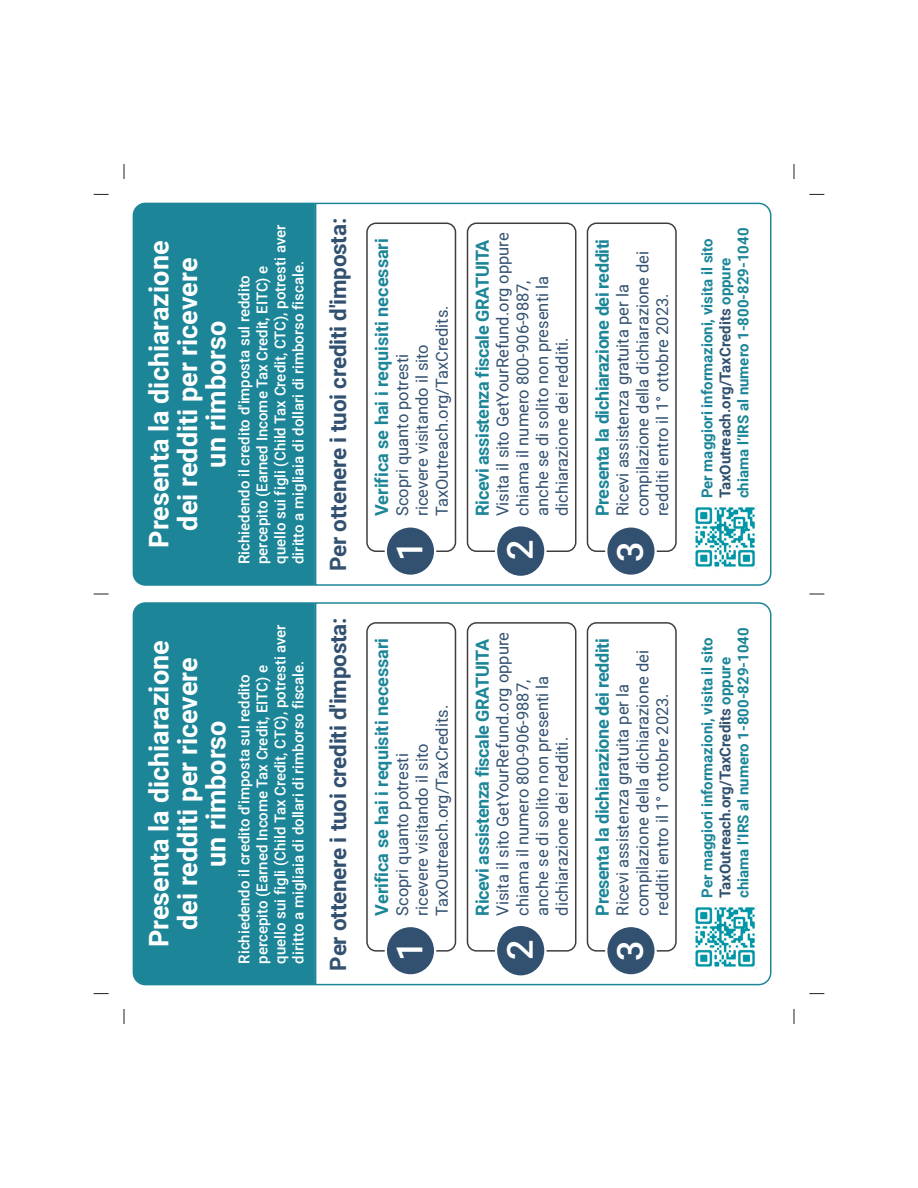
<style>
.page{position:relative;width:918px;height:1188px;background:#fff}
.page>*{position:absolute;margin:0;border:0;box-sizing:border-box;transform-origin:0 0}
.t1{font:500 36px "Roboto";color:#fff}
.t2{font:700 27px/28.5px "Roboto";color:#fff;text-align:center}
.Intro{font:700 22.5px "Roboto";letter-spacing:-.01em;color:#325170}
.body-bold{font:700 18px "Roboto";letter-spacing:-.02em;color:#1c8698}
.body-bold-2{font:700 18px "Roboto";color:#1c8698}
.body-reg{font:16.5px/19.8px "Roboto";color:#325170}
.Intro-2{font:500 15px/18px "Roboto";color:#fff}
.t3{font:700 15px/18px "Roboto";color:#1c8698}
.s1{color:#325170}
</style>
<div class="page">
<svg style="left:94px;top:594px;width:15px;height:1px"></svg>
<svg style="left:809px;top:594px;width:15px;height:1px"></svg>
<svg style="left:794px;top:1009px;width:1px;height:15px"></svg>
<svg style="left:809px;top:993px;width:15px;height:1px"></svg>
<svg style="left:94px;top:993px;width:15px;height:1px"></svg>
<svg style="left:124px;top:1009px;width:1px;height:15px"></svg>
<div style="left:132px;top:602px;width:182px;height:384px;background:#1c8698"></div>
<svg style="left:314px;top:602px;width:458px;height:384px"></svg>
<img style="left:693px;top:906px;width:63px;height:63px">
<div style="left:366px;top:622px;width:90px;height:330px;border:2px solid #3e3e3f;border-radius:9px"></div>
<div style="left:587px;top:622px;width:90px;height:330px;border:2px solid #3e3e3f;border-radius:9px"></div>
<div style="left:467px;top:622px;width:109px;height:330px;border:2px solid #3e3e3f;border-radius:9px"></div>
<div style="left:386px;top:926px;width:49px;height:49px;background:#325170;border-radius:50%"></div>
<div style="left:385px;top:925px;width:51px;height:52px;border:2px solid #fff;border-radius:50%"></div>
<div style="left:496px;top:925px;width:49px;height:52px;background:#325170;border-radius:50%"></div>
<div style="left:495px;top:924px;width:52px;height:54px;border:2px solid #fff;border-radius:50%"></div>
<div style="left:606px;top:926px;width:50px;height:49px;background:#325170;border-radius:50%"></div>
<div style="left:605px;top:925px;width:52px;height:51px;border:2px solid #fff;border-radius:50%"></div>
<div style="left:132px;top:202px;width:182px;height:384px;background:#1c8698"></div>
<svg style="left:314px;top:202px;width:458px;height:384px"></svg>
<img style="left:693px;top:506px;width:63px;height:63px">
<div style="left:366px;top:223px;width:90px;height:329px;border:2px solid #3e3e3f;border-radius:9px"></div>
<div style="left:587px;top:223px;width:90px;height:329px;border:2px solid #3e3e3f;border-radius:9px"></div>
<div style="left:467px;top:223px;width:109px;height:329px;border:2px solid #3e3e3f;border-radius:9px"></div>
<div style="left:386px;top:526px;width:49px;height:50px;background:#325170;border-radius:50%"></div>
<div style="left:385px;top:525px;width:51px;height:52px;border:2px solid #fff;border-radius:50%"></div>
<div style="left:496px;top:525px;width:49px;height:52px;background:#325170;border-radius:50%"></div>
<div style="left:495px;top:524px;width:52px;height:54px;border:2px solid #fff;border-radius:50%"></div>
<div style="left:606px;top:526px;width:50px;height:50px;background:#325170;border-radius:50%"></div>
<div style="left:605px;top:525px;width:52px;height:52px;border:2px solid #fff;border-radius:50%"></div>
<svg style="left:124px;top:164px;width:1px;height:15px"></svg>
<svg style="left:94px;top:194px;width:15px;height:1px"></svg>
<svg style="left:809px;top:194px;width:15px;height:1px"></svg>
<svg style="left:794px;top:164px;width:1px;height:15px"></svg>
<p class="t2" style="left:144px;top:548px;width:308px;rotate:-90deg">Presenta la dichiarazione dei redditi per ricevere un rimborso</p>
<p class="Intro-2" style="left:235px;top:564px;width:341px;rotate:-90deg">Richiedendo il credito d'imposta sul reddito percepito (Earned Income Tax Credit, EITC) e quello sui figli (Child Tax Credit, CTC), potresti aver diritto a migliaia di dollari di rimborso fiscale.</p>
<p class="t2" style="left:144px;top:947px;width:308px;rotate:-90deg">Presenta la dichiarazione dei redditi per ricevere un rimborso</p>
<p class="Intro-2" style="left:235px;top:964px;width:341px;rotate:-90deg">Richiedendo il credito d'imposta sul reddito percepito (Earned Income Tax Credit, EITC) e quello sui figli (Child Tax Credit, CTC), potresti aver diritto a migliaia di dollari di rimborso fiscale.</p>
<p class="Intro" style="left:322px;top:571px;width:355px;rotate:-90deg">Per ottenere i tuoi crediti d'imposta:</p>
<p class="Intro" style="left:322px;top:971px;width:355px;rotate:-90deg">Per ottenere i tuoi crediti d'imposta:</p>
<p class="body-bold-2" style="left:369px;top:516px;width:279px;rotate:-90deg">Verifica se hai i requisiti necessari</p>
<p class="body-reg" style="left:392px;top:516px;width:212px;rotate:-90deg">Scopri quanto potresti ricevere visitando il sito<br>TaxOutreach.org/TaxCredits.</p>
<p class="body-bold" style="left:470px;top:516px;width:278px;rotate:-90deg">Ricevi assistenza fiscale GRATUITA</p>
<p class="body-reg" style="left:492px;top:516px;width:285px;rotate:-90deg">Visita il sito GetYourRefund.org oppure chiama il numero 800-906-9887, anche se di solito non presenti la dichiarazione dei redditi.</p>
<p class="body-bold" style="left:590px;top:516px;width:279px;rotate:-90deg">Presenta la dichiarazione dei redditi</p>
<p class="body-reg" style="left:612px;top:516px;width:267px;rotate:-90deg">Ricevi assistenza gratuita per la compilazione della dichiarazione dei redditi entro il 1° ottobre 2023.</p>
<p class="t1" style="left:384px;top:561px;width:22px;rotate:-90deg">1</p>
<p class="t1" style="left:495px;top:560px;width:22px;rotate:-90deg">2</p>
<p class="t1" style="left:605px;top:562px;width:22px;rotate:-90deg">3</p>
<p class="body-bold-2" style="left:369px;top:916px;width:279px;rotate:-90deg">Verifica se hai i requisiti necessari</p>
<p class="body-reg" style="left:392px;top:916px;width:212px;rotate:-90deg">Scopri quanto potresti ricevere visitando il sito<br>TaxOutreach.org/TaxCredits.</p>
<p class="body-bold" style="left:470px;top:916px;width:278px;rotate:-90deg">Ricevi assistenza fiscale GRATUITA</p>
<p class="body-reg" style="left:492px;top:916px;width:285px;rotate:-90deg">Visita il sito GetYourRefund.org oppure chiama il numero 800-906-9887, anche se di solito non presenti la dichiarazione dei redditi.</p>
<p class="body-bold" style="left:590px;top:916px;width:279px;rotate:-90deg">Presenta la dichiarazione dei redditi</p>
<p class="body-reg" style="left:612px;top:916px;width:267px;rotate:-90deg">Ricevi assistenza gratuita per la compilazione della dichiarazione dei redditi entro il 1° ottobre 2023.</p>
<p class="t1" style="left:384px;top:961px;width:22px;rotate:-90deg">1</p>
<p class="t1" style="left:495px;top:960px;width:22px;rotate:-90deg">2</p>
<p class="t1" style="left:605px;top:961px;width:22px;rotate:-90deg">3</p>
<p class="t3" style="left:698px;top:498px;width:272px;rotate:-90deg">Per maggiori informazioni, visita il sito<br><span class="s1">TaxOutreach.org/TaxCredits</span> oppure chiama l’IRS al numero 1-800-829-1040</p>
<p class="t3" style="left:698px;top:898px;width:272px;rotate:-90deg">Per maggiori informazioni, visita il sito<br><span class="s1">TaxOutreach.org/TaxCredits</span> oppure chiama l’IRS al numero 1-800-829-1040</p>
</div>
